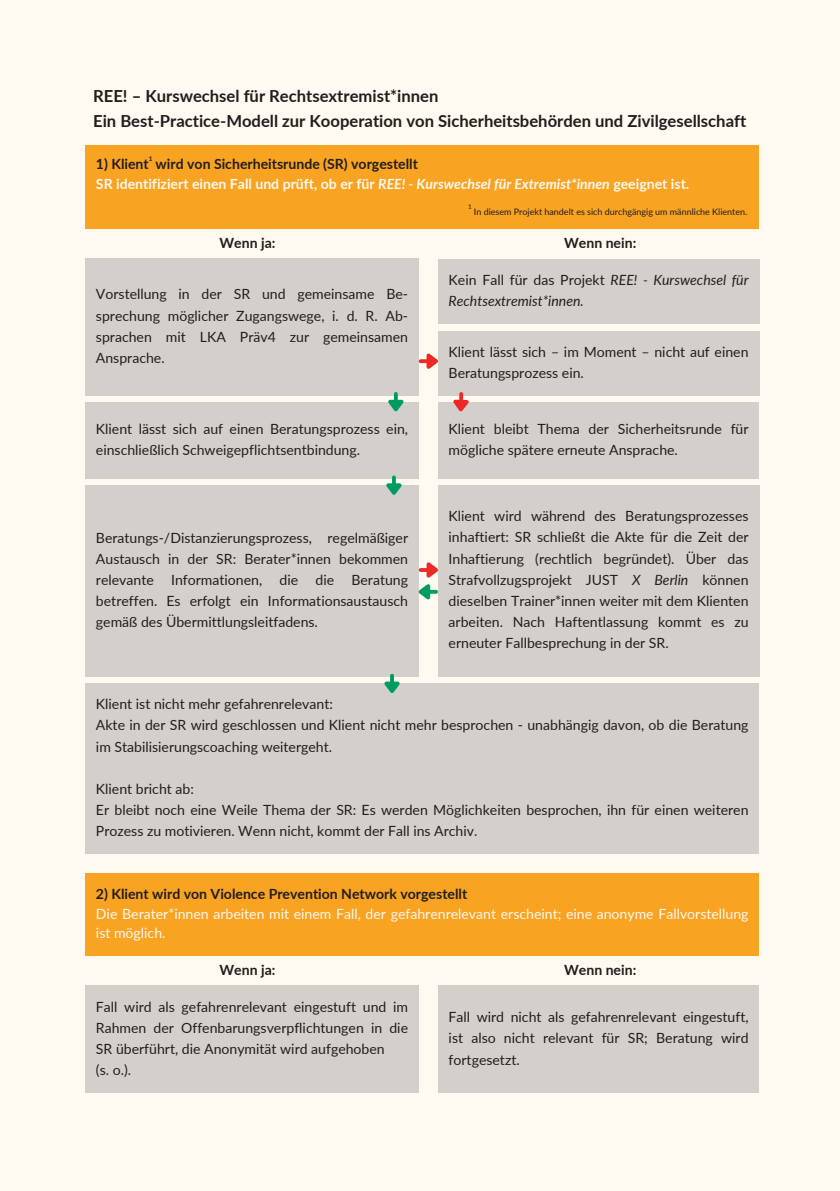
<style>
.page{position:relative;width:840px;height:1191px;background:#fff}
.page>*{position:absolute;margin:0;border:0;box-sizing:border-box;transform-origin:0 0}
.t1{font:700 16.6px/25px "Lato";color:#231f20}
.t2{font:14px/21.2px "Lato";color:#231f20}
.t3{font:700 14px/20.2px "Lato";color:#fff}
.t4{font:14px/19.2px "Lato";color:#fff}
.t5{font:700 14px "Lato";color:#231f20}
.t6{font:italic 14px/21.2px "Lato";color:#231f20}
.t7{font:9px "Lato";color:#231f20}
.t8{font:6.4px "Lato";color:#231f20}
.t9{font:700 6.4px "Lato";color:#231f20}
.s1{color:#231f20}
.s2{font-style:italic}
.s3{font-style:normal}
</style>
<div class="page">
<div style="left:0;top:0;width:839px;height:1191px;background:#fef9f1"></div>
<div style="left:85px;top:145px;width:673px;height:83px;background:#faa726"></div>
<div style="left:85px;top:258px;width:333px;height:137px;background:#d3cfcb"></div>
<div style="left:85px;top:402px;width:333px;height:76px;background:#d3cfcb"></div>
<div style="left:438px;top:331px;width:320px;height:64px;background:#d3cfcb"></div>
<div style="left:85px;top:485px;width:333px;height:191px;background:#d3cfcb"></div>
<div style="left:438px;top:402px;width:320px;height:76px;background:#d3cfcb"></div>
<div style="left:438px;top:485px;width:320px;height:191px;background:#d3cfcb"></div>
<div style="left:85px;top:683px;width:673px;height:171px;background:#d3cfcb"></div>
<svg style="left:382px;top:394px;width:25px;height:18px"></svg>
<div style="left:438px;top:259px;width:320px;height:65px;background:#d3cfcb"></div>
<div style="left:85px;top:985px;width:333px;height:108px;background:#d3cfcb"></div>
<div style="left:438px;top:985px;width:320px;height:108px;background:#d3cfcb"></div>
<svg style="left:380px;top:477px;width:25px;height:18px"></svg>
<svg style="left:378px;top:675px;width:25px;height:18px"></svg>
<svg style="left:420px;top:353px;width:18px;height:16px"></svg>
<svg style="left:447px;top:394px;width:25px;height:18px"></svg>
<svg style="left:418px;top:559px;width:20px;height:44px"></svg>
<div style="left:85px;top:873px;width:673px;height:82px;background:#faa726"></div>
<p class="t1" style="left:93px;top:83px;width:654px">REE! – Kurswechsel für Rechtsextremist*innen<br>Ein Best-Practice-Modell zur Kooperation von Sicherheitsbehörden und Zivilgesellschaft</p>
<p class="t9" style="left:149px;top:154px;width:5px">1</p>
<p class="t3" style="left:96px;top:153px;width:594px"><span class="s1">1) Klient wird von Sicherheitsrunde (SR) vorgestellt<br></span>SR identifiziert einen Fall und prüft, ob er für <span class="s2">REE! - Kurswechsel für Extremist*innen</span> geeignet ist.</p>
<p class="t8" style="left:468px;top:202px;width:5px">1</p>
<p class="t7" style="left:473px;top:205px;width:275px">In diesem Projekt handelt es sich durchgängig um männliche Klienten.</p>
<p class="t5" style="left:219px;top:232px;width:57px">Wenn ja:</p>
<p class="t5" style="left:563px;top:232px;width:74px">Wenn nein:</p>
<p class="t6" style="left:448px;top:268px;width:301px"><span class="s3">Kein Fall für das Projekt</span> REE! - Kurswechsel für<br>Rechtsextremist*innen.</p>
<p class="t2" style="left:96px;top:283px;width:313px;text-align:justify">Vorstellung in der SR und gemeinsame Be&shy;sprechung möglicher Zugangswege, i. d. R. Ab&shy;sprachen mit LKA Präv4 zur gemeinsamen Ansprache.</p>
<p class="t2" style="left:448px;top:340px;width:301px">Klient lässt sich – im Moment – nicht auf einen<br>Beratungsprozess ein.</p>
<p class="t2" style="left:96px;top:418px;width:313px">Klient lässt sich auf einen Beratungsprozess ein, einschließlich Schweigepflichtsentbindung.</p>
<p class="t2" style="left:96px;top:526px;width:313px;text-align:justify">Beratungs-/Distanzierungsprozess, regelmäßiger Austausch in der SR: Berater*innen bekommen relevante Informationen, die die Beratung betreffen. Es erfolgt ein Informationsaustausch gemäß des Übermittlungsleitfadens.</p>
<p class="t2" style="left:448px;top:418px;width:301px">Klient bleibt Thema der Sicherheitsrunde für mögliche spätere erneute Ansprache.</p>
<p class="t2" style="left:448px;top:505px;width:301px;text-align:justify">Klient wird während des Beratungsprozesses inhaftiert: SR schließt die Akte für die Zeit der Inhaftierung (rechtlich begründet). Über das Strafvollzugsprojekt JUST <span class="s2">X Berlin</span> können dieselben Trainer*innen weiter mit dem Klienten arbeiten. Nach Haftentlassung kommt es zu erneuter Fallbesprechung in der SR.</p>
<p class="t2" style="left:96px;top:693px;width:653px">Klient ist nicht mehr gefahrenrelevant:<br>Akte in der SR wird geschlossen und Klient nicht mehr besprochen - unabhängig davon, ob die Beratung im Stabilisierungscoaching weitergeht.</p>
<p class="t2" style="left:96px;top:777px;width:653px">Klient bricht ab:<br>Er bleibt noch eine Weile Thema der SR: Es werden Möglichkeiten besprochen, ihn für einen weiteren<br>Prozess zu motivieren. Wenn nicht, kommt der Fall ins Archiv.</p>
<p class="t5" style="left:96px;top:884px;width:372px">2) Klient wird von Violence Prevention Network vorgestellt</p>
<p class="t4" style="left:96px;top:903px;width:653px">Die Berater*innen arbeiten mit einem Fall, der gefahrenrelevant erscheint; eine anonyme Fallvorstellung ist möglich.</p>
<p class="t5" style="left:219px;top:959px;width:57px">Wenn ja:</p>
<p class="t5" style="left:563px;top:959px;width:74px">Wenn nein:</p>
<p class="t2" style="left:96px;top:995px;width:313px">Fall wird als gefahrenrelevant eingestuft und im Rahmen der Offenbarungsverpflichtungen in die SR überführt, die Anonymität wird aufgehoben<br>(s. o.).</p>
<p class="t2" style="left:448px;top:1006px;width:301px;text-align:justify">Fall wird nicht als gefahrenrelevant eingestuft, ist also nicht relevant für SR; Beratung wird fortgesetzt.</p>
</div>
